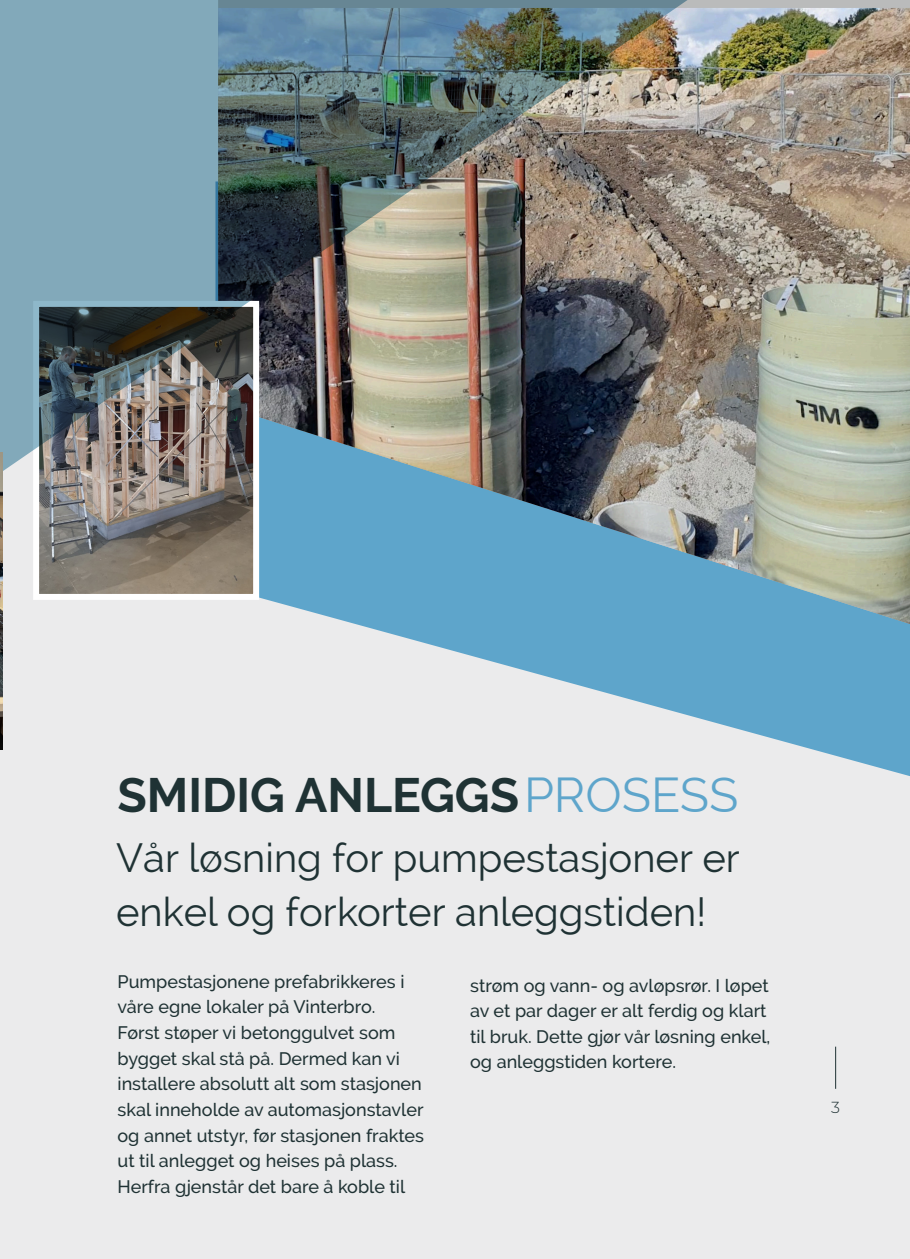
<style>
.page{position:relative;width:910px;height:1259px;background:#ebebec}
.page>*{position:absolute;margin:0;border:0;box-sizing:border-box;transform-origin:0 0}
.Paragraph_Style_43{font:700 48px "Raleway";color:#1f3234}
.Paragraph_Style_46{font:40px/54px "Raleway";color:#1f3234}
.Paragraph_Style_25{font:500 18px/25.6px "Raleway";color:#1f3234}
.t1{font:300 16px "Montserrat";color:#1f3234}
.s1{font-weight:400;color:#5ea5cb}
</style>
<div class="page">
<svg style="left:356px;top:624px;width:554px;height:152px"></svg>
<img style="left:259px;top:8px;width:651px;height:616px">
<img style="left:40px;top:572px;width:212px;height:21px">
<div style="left:33px;top:301px;width:226px;height:299px;border:6px solid #fff"></div>
<img style="left:0;top:0;width:688px;height:572px">
<hr style="left:835px;top:1046px;width:1px;height:42px;background:#1f3234">
<img style="left:0;top:452px;width:2px;height:297px">
<p class="Paragraph_Style_43" style="left:118px;top:767px;width:623px">SMIDIG ANLEGGS<span class="s1">PROSESS</span></p>
<p class="Paragraph_Style_46" style="left:116px;top:830px;width:625px">Vår løsning for pumpestasjoner er enkel og forkorter anleggstiden!</p>
<p class="Paragraph_Style_25" style="left:118px;top:968px;width:288px">Pumpestasjonene prefabrikkeres i våre egne lokaler på Vinterbro.</p>
<p class="Paragraph_Style_25" style="left:118px;top:1020px;width:308px">Først støper vi betonggulvet som bygget skal stå på. Dermed kan vi installere absolutt alt som stasjonen skal inneholde av automasjonstavler og annet utstyr, før stasjonen fraktes ut til anlegget og heises på plass.<br>Herfra gjenstår det bare å koble til</p>
<p class="Paragraph_Style_25" style="left:470px;top:972px;width:302px">strøm og vann- og avløpsrør. I løpet av et par dager er alt ferdig og klart til bruk. Dette gjør vår løsning enkel, og anleggstiden kortere.</p>
<p class="t1" style="left:831px;top:1096px;width:10px">3</p>
</div>
